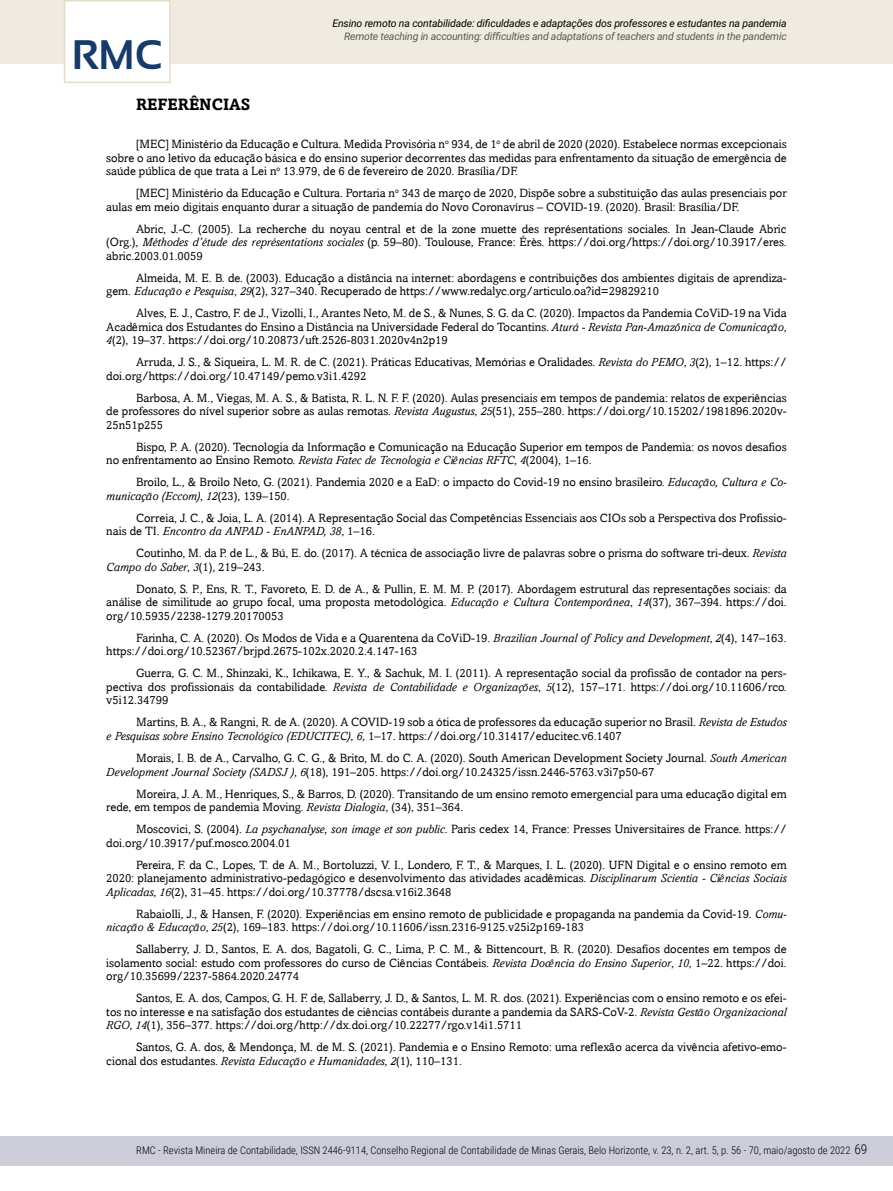
<style>
.page{position:relative;width:893px;height:1191px;background:#fff}
.page>*{position:absolute;margin:0;border:0;box-sizing:border-box;transform-origin:0 0}
.t1{font:700 41.25px "Sansation";color:#143b6b}
.t2{font:700 16.5px "Amasis";color:#000}
.t3{font:300 13.5px "Roboto Condensed";color:#000}
.t4{font:12px/13.5px "Amasis";color:#000}
.t5{font:300 10.5px "Roboto Condensed";color:#000}
.t6{font:italic 10.5px "Roboto";letter-spacing:-.02em;color:#58595b}
.t7{font:italic 10.5px "Roboto";letter-spacing:-.015em;color:#000}
.s1{font-style:italic}
</style>
<div class="page">
<div style="left:0;top:1135px;width:893px;height:30px;background:#cdcdda"></div>
<div style="left:0;top:0;width:893px;height:64px;background:#efebe1"></div>
<div style="left:64px;top:0;width:107px;height:83px;background:#fff;border:2px solid #e4dcca"></div>
<h1 class="t1" style="left:72px;top:32px;width:92px">RMC</h1>
<p class="t7" style="left:332px;top:16px;width:456px">Ensino remoto na contabilidade: dificuldades e adaptações dos professores e estudantes na pandemia</p>
<p class="t6" style="left:344px;top:29px;width:444px">Remote teaching in accounting: difficulties and adaptations of teachers and students in the pandemic</p>
<h2 class="t2" style="left:136px;top:94px;width:116px">REFERÊNCIAS</h2>
<p class="t4" style="left:106px;top:137px;width:682px;text-align:justify;text-indent:30px">[MEC] Ministério da Educação e Cultura. Medida Provisória n<sup>o</sup> 934, de 1<sup>o</sup> de abril de 2020 (2020). Estabelece normas excepcionais sobre o ano letivo da educação básica e do ensino superior decorrentes das medidas para enfrentamento da situação de emergência de saúde pública de que trata a Lei n<sup>o</sup> 13.979, de 6 de fevereiro de 2020. Brasília/DF.</p>
<p class="t4" style="left:106px;top:186px;width:682px;text-indent:30px">[MEC] Ministério da Educação e Cultura. Portaria n<sup>o</sup> 343 de março de 2020, Dispõe sobre a substituição das aulas presenciais por aulas em meio digitais enquanto durar a situação de pandemia do Novo Coronavírus – COVID-19. (2020). Brasil: Brasília/DF.</p>
<p class="t4" style="left:106px;top:222px;width:682px;text-align:justify;text-indent:30px">Abric, J.-C. (2005). La recherche du noyau central et de la zone muette des représentations sociales. In Jean-Claude Abric (Org.), <span class="s1">Méthodes d’étude des représentations sociales</span> (p. 59–80). Toulouse, France: Érès. https://doi.org/https://doi.org/10.3917/eres. abric.2003.01.0059</p>
<p class="t4" style="left:106px;top:271px;width:682px;text-indent:30px">Almeida, M. E. B. de. (2003). Educação a distância na internet: abordagens e contribuições dos ambientes digitais de aprendiza&shy;gem. <span class="s1">Educação e Pesquisa</span>, <span class="s1">29</span>(2), 327–340. Recuperado de https://www.redalyc.org/articulo.oa?id=29829210</p>
<p class="t4" style="left:106px;top:306px;width:682px;text-align:justify;text-indent:30px">Alves, E. J., Castro, F. de J., Vizolli, I., Arantes Neto, M. de S., &amp; Nunes, S. G. da C. (2020). Impactos da Pandemia CoViD-19 na Vida Acadêmica dos Estudantes do Ensino a Distância na Universidade Federal do Tocantins. <span class="s1">Aturá - Revista Pan-Amazônica de Comunicação</span>, <span class="s1">4</span>(2), 19–37. https://doi.org/10.20873/uft.2526-8031.2020v4n2p19</p>
<p class="t4" style="left:106px;top:355px;width:682px;text-indent:30px">Arruda, J. S., &amp; Siqueira, L. M. R. de C. (2021). Práticas Educativas, Memórias e Oralidades. <span class="s1">Revista do PEMO</span>, <span class="s1">3</span>(2), 1–12. https:// doi.org/https://doi.org/10.47149/pemo.v3i1.4292</p>
<p class="t4" style="left:106px;top:391px;width:682px;text-align:justify;text-indent:30px">Barbosa, A. M., Viegas, M. A. S., &amp; Batista, R. L. N. F. F. (2020). Aulas presenciais em tempos de pandemia: relatos de experiências de professores do nível superior sobre as aulas remotas. <span class="s1">Revista Augustus</span>, <span class="s1">25</span>(51), 255–280. https://doi.org/10.15202/1981896.2020v-25n51p255</p>
<p class="t4" style="left:106px;top:440px;width:682px;text-indent:30px">Bispo, P. A. (2020). Tecnologia da Informação e Comunicação na Educação Superior em tempos de Pandemia: os novos desafios no enfrentamento ao Ensino Remoto. <span class="s1">Revista Fatec de Tecnologia e Ciências RFTC</span>, <span class="s1">4</span>(2004), 1–16.</p>
<p class="t4" style="left:106px;top:475px;width:682px;text-indent:30px">Broilo, L., &amp; Broilo Neto, G. (2021). Pandemia 2020 e a EaD: o impacto do Covid-19 no ensino brasileiro. <span class="s1">Educação, Cultura e Co&shy;municação (Eccom)</span>, <span class="s1">12</span>(23), 139–150.</p>
<p class="t4" style="left:106px;top:511px;width:682px;text-indent:30px">Correia, J. C., &amp; Joia, L. A. (2014). A Representação Social das Competências Essenciais aos CIOs sob a Perspectiva dos Profissio&shy;nais de TI. <span class="s1">Encontro da ANPAD - EnANPAD, 38</span>, 1–16.</p>
<p class="t4" style="left:106px;top:546px;width:682px;text-indent:30px">Coutinho, M. da P. de L., &amp; Bú, E. do. (2017). A técnica de associação livre de palavras sobre o prisma do software tri-deux. <span class="s1">Revista<br>Campo do Saber</span>, <span class="s1">3</span>(1), 219–243.</p>
<p class="t4" style="left:106px;top:582px;width:682px;text-align:justify;text-indent:30px">Donato, S. P., Ens, R. T., Favoreto, E. D. de A., &amp; Pullin, E. M. M. P. (2017). Abordagem estrutural das representações sociais: da análise de similitude ao grupo focal, uma proposta metodológica. <span class="s1">Educação e Cultura Contemporânea</span>, <span class="s1">14</span>(37), 367–394. https://doi. org/10.5935/2238-1279.20170053</p>
<p class="t4" style="left:106px;top:631px;width:682px;text-indent:30px">Farinha, C. A. (2020). Os Modos de Vida e a Quarentena da CoViD-19. <span class="s1">Brazilian Journal of Policy and Development</span>, <span class="s1">2</span>(4), 147–163. https://doi.org/10.52367/brjpd.2675-102x.2020.2.4.147-163</p>
<p class="t4" style="left:106px;top:666px;width:682px;text-align:justify;text-indent:30px">Guerra, G. C. M., Shinzaki, K., Ichikawa, E. Y., &amp; Sachuk, M. I. (2011). A representação social da profissão de contador na pers&shy;pectiva dos profissionais da contabilidade. <span class="s1">Revista de Contabilidade e Organizações</span>, <span class="s1">5</span>(12), 157–171. https://doi.org/10.11606/rco. v5i12.34799</p>
<p class="t4" style="left:106px;top:715px;width:682px;text-indent:30px">Martins, B. A., &amp; Rangni, R. de A. (2020). A COVID-19 sob a ótica de professores da educação superior no Brasil. <span class="s1">Revista de Estudos e Pesquisas sobre Ensino Tecnológico (EDUCITEC)</span>, <span class="s1">6</span>, 1–17. https://doi.org/10.31417/educitec.v6.1407</p>
<p class="t4" style="left:106px;top:751px;width:682px;text-indent:30px">Morais, I. B. de A., Carvalho, G. C. G., &amp; Brito, M. do C. A. (2020). South American Development Society Journal. <span class="s1">South American<br>Development Journal Society (SADSJ )</span>, <span class="s1">6</span>(18), 191–205. https://doi.org/10.24325/issn.2446-5763.v3i7p50-67</p>
<p class="t4" style="left:106px;top:786px;width:682px;text-indent:30px">Moreira, J. A. M., Henriques, S., &amp; Barros, D. (2020). Transitando de um ensino remoto emergencial para uma educação digital em rede, em tempos de pandemia Moving. <span class="s1">Revista Dialogia</span>, (34), 351–364.</p>
<p class="t4" style="left:106px;top:822px;width:682px;text-indent:30px">Moscovici, S. (2004). <span class="s1">La psychanalyse, son image et son public</span>. Paris cedex 14, France: Presses Universitaires de France. https:// doi.org/10.3917/puf.mosco.2004.01</p>
<p class="t4" style="left:106px;top:857px;width:682px;text-align:justify;text-indent:30px">Pereira, F. da C., Lopes, T. de A. M., Bortoluzzi, V. I., Londero, F. T., &amp; Marques, I. L. (2020). UFN Digital e o ensino remoto em 2020: planejamento administrativo-pedagógico e desenvolvimento das atividades acadêmicas. <span class="s1">Disciplinarum Scientia - Ciências Sociais Aplicadas</span>, <span class="s1">16</span>(2), 31–45. https://doi.org/10.37778/dscsa.v16i2.3648</p>
<p class="t4" style="left:106px;top:906px;width:682px;text-indent:30px">Rabaiolli, J., &amp; Hansen, F. (2020). Experiências em ensino remoto de publicidade e propaganda na pandemia da Covid-19. <span class="s1">Comu&shy;nicação &amp; Educação</span>, <span class="s1">25</span>(2), 169–183. https://doi.org/10.11606/issn.2316-9125.v25i2p169-183</p>
<p class="t4" style="left:106px;top:942px;width:682px;text-align:justify;text-indent:30px">Sallaberry, J. D., Santos, E. A. dos, Bagatoli, G. C., Lima, P. C. M., &amp; Bittencourt, B. R. (2020). Desafios docentes em tempos de isolamento social: estudo com professores do curso de Ciências Contábeis. <span class="s1">Revista Docência do Ensino Superior</span>, <span class="s1">10</span>, 1–22. https://doi. org/10.35699/2237-5864.2020.24774</p>
<p class="t4" style="left:106px;top:991px;width:682px;text-align:justify;text-indent:30px">Santos, E. A. dos, Campos, G. H. F. de, Sallaberry, J. D., &amp; Santos, L. M. R. dos. (2021). Experiências com o ensino remoto e os efei&shy;tos no interesse e na satisfação dos estudantes de ciências contábeis durante a pandemia da SARS-CoV-2. <span class="s1">Revista Gestão Organizacional RGO</span>, <span class="s1">14</span>(1), 356–377. https://doi.org/http://dx.doi.org/10.22277/rgo.v14i1.5711</p>
<p class="t4" style="left:106px;top:1040px;width:682px;text-indent:30px">Santos, G. A. dos, &amp; Mendonça, M. de M. S. (2021). Pandemia e o Ensino Remoto: uma reflexão acerca da vivência afetivo-emo&shy;cional dos estudantes. <span class="s1">Revista Educação e Humanidades</span>, <span class="s1">2</span>(1), 110–131.</p>
<p class="t3" style="left:854px;top:1140px;width:15px">69</p>
<p class="t5" style="left:136px;top:1143px;width:716px">RMC - Revista Mineira de Contabilidade, ISSN 2446-9114, Conselho Regional de Contabilidade de Minas Gerais, Belo Horizonte, v. 23, n. 2, art. 5, p. 56 - 70, maio/agosto de 2022</p>
</div>
